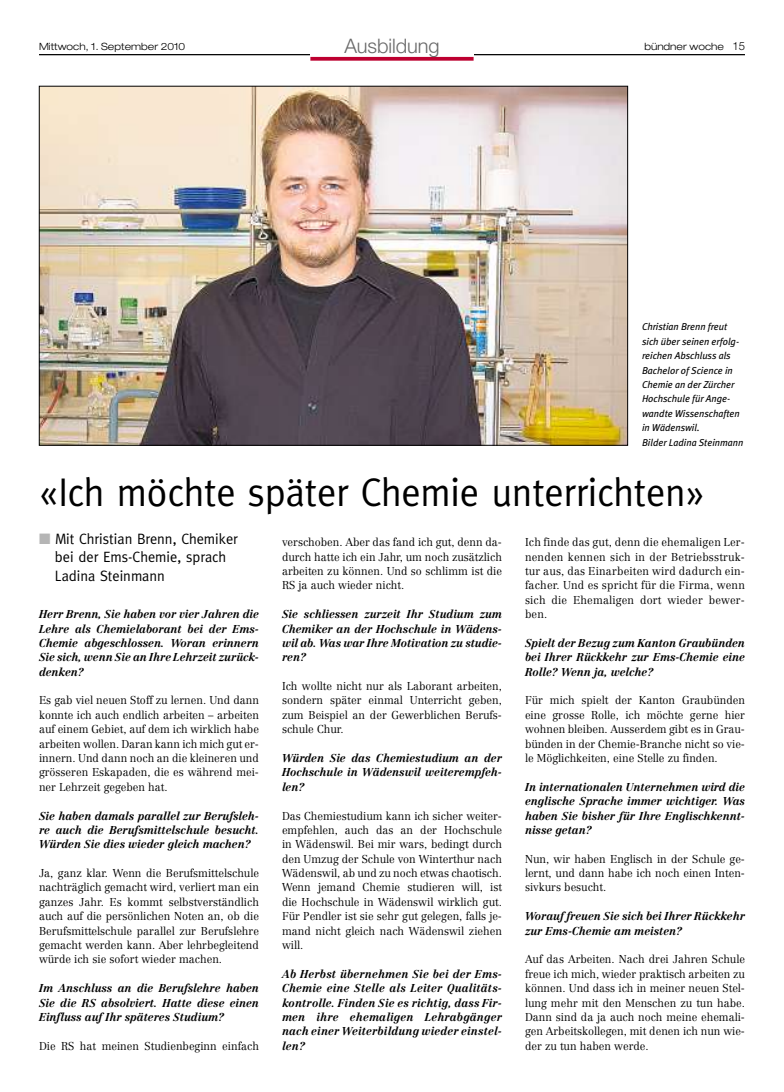
<style>
.page{position:relative;width:784px;height:1092px;background:#fff}
.page>*{position:absolute;margin:0;border:0;box-sizing:border-box;transform-origin:0 0}
.t1{font:40px "Meta Normal OV RBRVTB";letter-spacing:-.005em;color:#000;scale:.96 1}
.t2{font:20px "Helvetica Neue Light OV QBRVTB";letter-spacing:-.005em;color:#696969}
.t3{font:15px/18.8px "Meta Normal OV RBRVTB";color:#000;scale:.96 1}
.t4{font:11.25px/14.4px "Centennial Light OV UBRVTB";color:#000;text-align:justify;scale:.96 1}
.t5{font:11.25px/14.4px "Centennial Bold Italic OV TBRVTB";color:#000;text-align:justify;scale:.96 1}
.t6{font:10px/14.4px "Meta Plus Book Italic OV VBRVTB";color:#000}
.t7{font:10px "Helvetica Neue Light Ext OV PBRVTB";color:#000}
.s1{font-family:"Helvetica Neue Light OV QBRVTB";font-size:11.25px}
.s2{color:#b5b5b5}
</style>
<div class="page">
<hr style="left:39px;top:54px;width:705px;height:1px;background:#000">
<div style="left:310px;top:39px;width:163px;height:26px;background:#fff"></div>
<svg style="left:310px;top:57px;width:163px;height:4px"></svg>
<img style="left:41px;top:88px;width:584px;height:355px">
<p class="t7" style="left:39px;top:41px;width:148px">Mittwoch, 1. September 2010</p>
<h2 class="t2" style="left:344px;top:35px;width:96px">Ausbildung</h2>
<p class="t7" style="left:644px;top:41px;width:102px">bündner woche <span class="s1">15</span></p>
<p class="t6" style="left:641px;top:320px;width:103px">Christian Brenn freut sich über seinen erfolg&shy;reichen Abschluss als<br>Bachelor of Science in<br>Chemie an der Zürcher<br>Hochschule für Ange&shy;wandte Wissenschaften in Wädenswil.<br>Bilder Ladina Steinmann</p>
<h1 class="t1" style="left:39px;top:468px;width:694px">«Ich möchte später Chemie unterrichten»</h1>
<h3 class="t3" style="left:55px;top:529px;width:192px;text-indent:-16px"><span class="s2">■</span> Mit Christian Brenn, Chemiker bei der Ems-Chemie, sprach<br>Ladina Steinmann</h3>
<p class="t5" style="left:39px;top:607px;width:230px">Herr Brenn, Sie haben vor vier Jahren die Lehre als Chemielaborant bei der Ems-Chemie abgeschlossen. Woran erinnern Sie sich, wenn Sie an Ihre Lehrzeit zurück&shy;denken?</p>
<p class="t4" style="left:39px;top:693px;width:230px">Es gab viel neuen Stoff zu lernen. Und dann konnte ich auch endlich arbeiten – arbeiten auf einem Gebiet, auf dem ich wirklich habe arbeiten wollen. Daran kann ich mich gut er&shy;innern. Und dann noch an die kleineren und grösseren Eskapaden, die es während mei&shy;ner Lehrzeit gegeben hat.</p>
<p class="t5" style="left:39px;top:808px;width:230px">Sie haben damals parallel zur Berufsleh&shy;re auch die Berufsmittelschule besucht.<br>Würden Sie dies wieder gleich machen?</p>
<p class="t4" style="left:39px;top:865px;width:230px">Ja, ganz klar. Wenn die Berufsmittelschule nachträglich gemacht wird, verliert man ein ganzes Jahr. Es kommt selbstverständlich auch auf die persönlichen Noten an, ob die Berufsmittelschule parallel zur Berufslehre gemacht werden kann. Aber lehrbegleitend würde ich sie sofort wieder machen.</p>
<p class="t5" style="left:39px;top:980px;width:230px">Im Anschluss an die Berufslehre haben Sie die RS absolviert. Hatte diese einen Einfluss auf Ihr späteres Studium?</p>
<p class="t4" style="left:39px;top:1038px;width:230px">Die RS hat meinen Studienbeginn einfach</p>
<p class="t4" style="left:282px;top:535px;width:230px">verschoben. Aber das fand ich gut, denn da&shy;durch hatte ich ein Jahr, um noch zusätzlich arbeiten zu können. Und so schlimm ist die RS ja auch wieder nicht.</p>
<p class="t5" style="left:282px;top:607px;width:230px">Sie schliessen zurzeit Ihr Studium zum Chemiker an der Hochschule in Wädens&shy;wil ab. Was war Ihre Motivation zu studie&shy;ren?</p>
<p class="t4" style="left:282px;top:679px;width:230px">Ich wollte nicht nur als Laborant arbeiten, sondern später einmal Unterricht geben, zum Beispiel an der Gewerblichen Berufs&shy;schule Chur.</p>
<p class="t5" style="left:282px;top:750px;width:230px">Würden Sie das Chemiestudium an der Hochschule in Wädenswil weiterempfeh&shy;len?</p>
<p class="t4" style="left:282px;top:808px;width:230px">Das Chemiestudium kann ich sicher weiter&shy;empfehlen, auch das an der Hochschule in Wädenswil. Bei mir wars, bedingt durch den Umzug der Schule von Winterthur nach Wädenswil, ab und zu noch etwas chaotisch.<br>Wenn jemand Chemie studieren will, ist die Hochschule in Wädenswil wirklich gut.<br>Für Pendler ist sie sehr gut gelegen, falls je&shy;mand nicht gleich nach Wädenswil ziehen will.</p>
<p class="t5" style="left:282px;top:966px;width:230px">Ab Herbst übernehmen Sie bei der Ems-Chemie eine Stelle als Leiter Qualitäts&shy;kontrolle. Finden Sie es richtig, dass Fir&shy;men ihre ehemaligen Lehrabgänger nach einer Weiterbildung wieder einstel&shy;len?</p>
<p class="t4" style="left:524px;top:535px;width:230px">Ich finde das gut, denn die ehemaligen Ler&shy;nenden kennen sich in der Betriebsstruk&shy;tur aus, das Einarbeiten wird dadurch ein&shy;facher. Und es spricht für die Firma, wenn sich die Ehemaligen dort wieder bewer&shy;ben.</p>
<p class="t5" style="left:524px;top:635px;width:230px">Spielt der Bezug zum Kanton Graubünden bei Ihrer Rückkehr zur Ems-Chemie eine Rolle? Wenn ja, welche?</p>
<p class="t4" style="left:524px;top:693px;width:230px">Für mich spielt der Kanton Graubünden eine grosse Rolle, ich möchte gerne hier wohnen bleiben. Ausserdem gibt es in Grau&shy;bünden in der Chemie-Branche nicht so vie&shy;le Möglichkeiten, eine Stelle zu finden.</p>
<p class="t5" style="left:524px;top:779px;width:230px">In internationalen Unternehmen wird die englische Sprache immer wichtiger. Was haben Sie bisher für Ihre Englischkennt&shy;nisse getan?</p>
<p class="t4" style="left:524px;top:851px;width:230px">Nun, wir haben Englisch in der Schule ge&shy;lernt, und dann habe ich noch einen Inten&shy;sivkurs besucht.</p>
<p class="t5" style="left:524px;top:909px;width:230px">Worauf freuen Sie sich bei Ihrer Rückkehr zur Ems-Chemie am meisten?</p>
<p class="t4" style="left:524px;top:952px;width:230px">Auf das Arbeiten. Nach drei Jahren Schule freue ich mich, wieder praktisch arbeiten zu können. Und dass ich in meiner neuen Stel&shy;lung mehr mit den Menschen zu tun habe.<br>Dann sind da ja auch noch meine ehemali&shy;gen Arbeitskollegen, mit denen ich nun wie&shy;der zu tun haben werde.</p>
</div>
